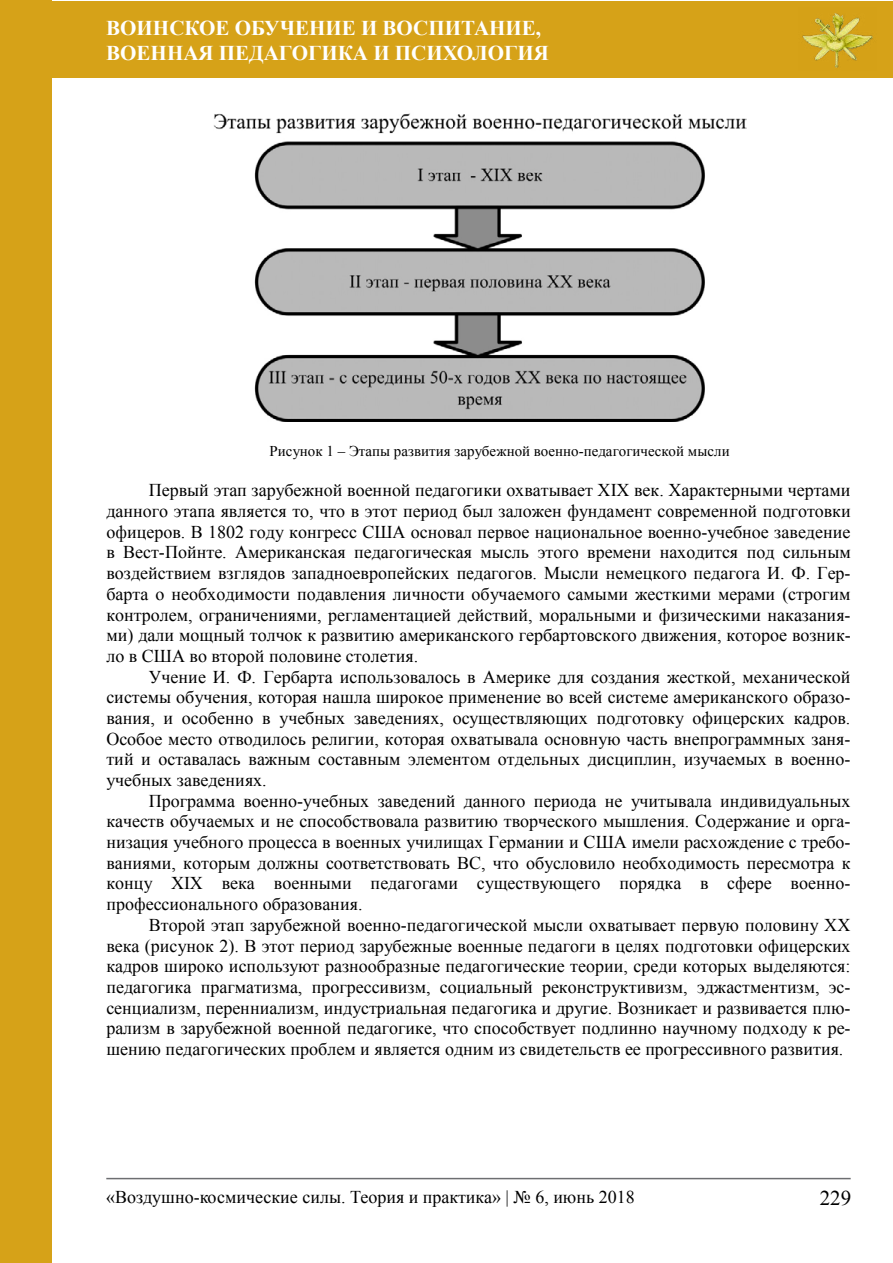
<style>
.page{position:relative;width:893px;height:1263px;background:#fff}
.page>*{position:absolute;margin:0;border:0;box-sizing:border-box;transform-origin:0 0}
.t1{font:700 21px/25.2px "Times New Roman";color:#fff}
.t2{font:21px "Times New Roman";color:#000}
.t3{font:18px/20.7px "Times New Roman";color:#000;text-align:justify}
.t4{font:15px "Times New Roman";color:#000}
</style>
<div class="page">
<div style="left:0;top:1px;width:892px;height:76px;background:#d6a218"></div>
<img style="left:802px;top:13px;width:71px;height:55px">
<div style="left:0;top:1px;width:51px;height:1262px;background:#d6a218"></div>
<hr style="left:106px;top:1178px;width:745px;height:1px;background:#6d6e71">
<img style="left:213px;top:113px;width:533px;height:308px">
<p class="t1" style="left:106px;top:14px;width:444px">воинское обучение и воспитание, военная педагогика и психология</p>
<p class="t4" style="left:269px;top:440px;width:462px">Рисунок 1 – Этапы развития зарубежной военно-педагогической мысли</p>
<p class="t3" style="left:106px;top:480px;width:746px;text-indent:42px">Первый этап зарубежной военной педагогики охватывает XIX век. Характерными чертами данного этапа является то, что в этот период был заложен фундамент современной подготовки офицеров. В 1802 году конгресс США основал первое национальное военно-учебное заведение в Вест-Пойнте. Американская педагогическая мысль этого времени находится под сильным воздействием взглядов западноевропейских педагогов. Мысли немецкого педагога И. Ф. Гер&shy;барта о необходимости подавления личности обучаемого самыми жесткими мерами (строгим контролем, ограничениями, регламентацией действий, моральными и физическими наказания&shy;ми) дали мощный толчок к развитию американского гербартовского движения, которое возник&shy;ло в США во второй половине столетия.</p>
<p class="t3" style="left:106px;top:666px;width:746px;text-indent:42px">Учение И. Ф. Гербарта использовалось в Америке для создания жесткой, механической системы обучения, которая нашла широкое применение во всей системе американского образо&shy;вания, и особенно в учебных заведениях, осуществляющих подготовку офицерских кадров.<br>Особое место отводилось религии, которая охватывала основную часть внепрограммных заня&shy;тий и оставалась важным составным элементом отдельных дисциплин, изучаемых в военно&shy;учебных заведениях.</p>
<p class="t3" style="left:106px;top:790px;width:746px;text-indent:42px">Программа военно-учебных заведений данного периода не учитывала индивидуальных качеств обучаемых и не способствовала развитию творческого мышления. Содержание и орга&shy;низация учебного процесса в военных училищах Германии и США имели расхождение с требо&shy;ваниями, которым должны соответствовать ВС, что обусловило необходимость пересмотра к концу XIX века военными педагогами существующего порядка в сфере военно&shy;профессионального образования.</p>
<p class="t3" style="left:106px;top:914px;width:746px;text-indent:42px">Второй этап зарубежной военно-педагогической мысли охватывает первую половину ХХ века (рисунок 2). В этот период зарубежные военные педагоги в целях подготовки офицерских кадров широко используют разнообразные педагогические теории, среди которых выделяются: педагогика прагматизма, прогрессивизм, социальный реконструктивизм, эджастментизм, эс&shy;сенциализм, перенниализм, индустриальная педагогика и другие. Возникает и развивается плю&shy;рализм в зарубежной военной педагогике, что способствует подлинно научному подходу к ре&shy;шению педагогических проблем и является одним из свидетельств ее прогрессивного развития.</p>
<p class="t3" style="left:106px;top:1187px;width:530px">«Воздушно-космические силы. Теория и практика» | № 6, июнь 2018</p>
<p class="t2" style="left:820px;top:1183px;width:33px">229</p>
</div>
